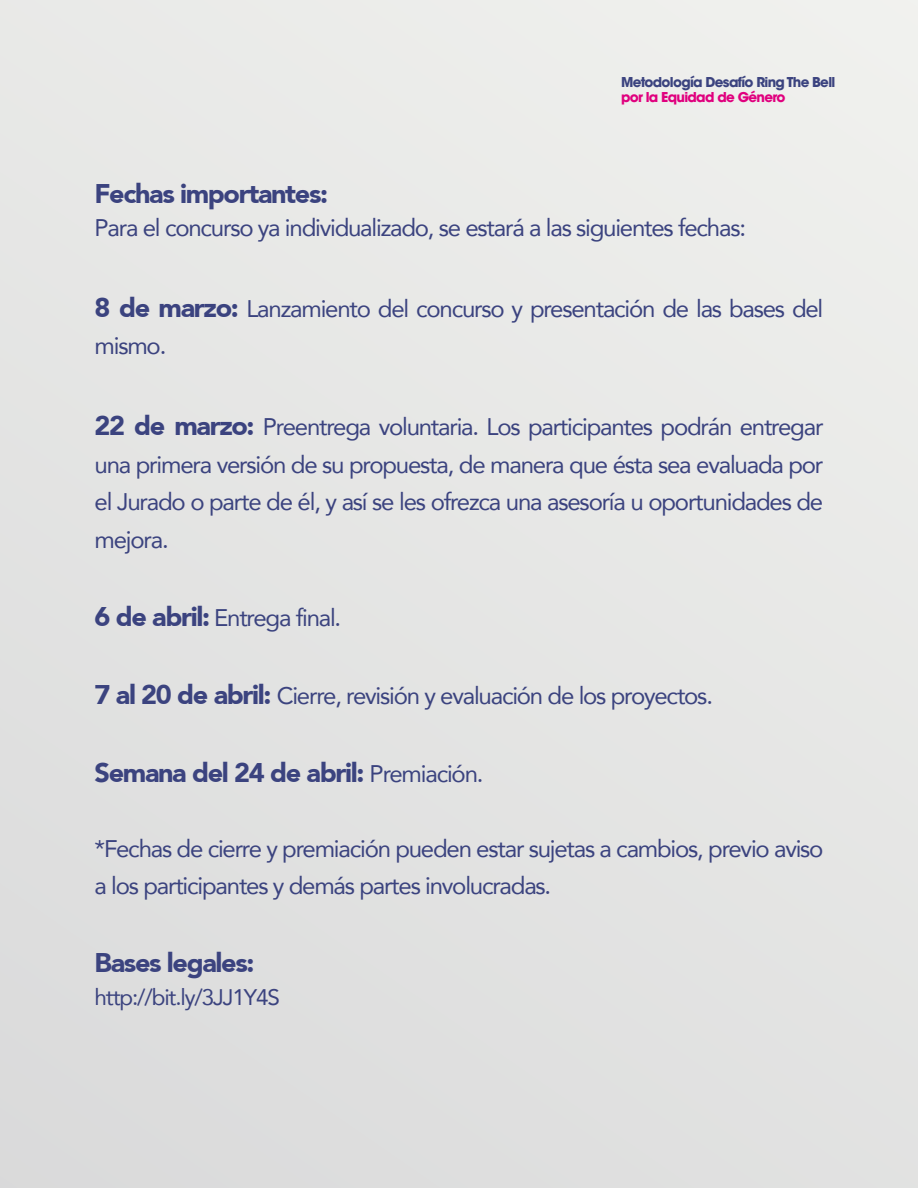
<style>
.page{position:relative;width:918px;height:1188px;background:#e5e6e4}
.page>*{position:absolute;margin:0;border:0;box-sizing:border-box;transform-origin:0 0}
.t1{font:900 27px "Avenir";letter-spacing:-.05em;color:#3b437f}
.t2{font:24px/37.5px "Avenir";letter-spacing:-.05em;color:#3b437f}
.t3{font:22.5px "Avenir";letter-spacing:-.05em;color:#3b437f}
.t4{font:700 13.5px "ITC Avant Garde Std";letter-spacing:-.05em;color:#3b437f}
.t5{font:700 13.5px "ITC Avant Garde Std";letter-spacing:-.05em;color:#e0007e}
.s1{font-weight:900;font-size:27px}
.s2{font-weight:400;font-size:24px}
</style>
<div class="page">
<div style="left:80px;top:983px;width:219px;height:32px;background:#dddede"></div>
<p class="t4" style="left:621px;top:74px;width:216px">Metodología Desafío Ring The Bell</p>
<p class="t5" style="left:621px;top:89px;width:166px">por la Equidad de Género</p>
<p class="t1" style="left:95px;top:177px;width:235px">Fechas importantes:</p>
<p class="t2" style="left:95px;top:208px;width:653px">Para el concurso ya individualizado, se estará a las siguientes fechas:</p>
<p class="t2" style="left:95px;top:289px;width:730px"><span class="s1">8 de marzo:</span> Lanzamiento del concurso y presentación de las bases del mismo.</p>
<p class="t2" style="left:95px;top:407px;width:730px;text-align:justify"><span class="s1">22 de marzo:</span> Preentrega voluntaria. Los participantes podrán entregar una primera versión de su propuesta, de manera que ésta sea evaluada por el Jurado o parte de él, y así se les ofrezca una asesoría u oportunidades de mejora.</p>
<p class="t2" style="left:95px;top:598px;width:248px"><span class="s1">6 de abril:</span> Entrega final.</p>
<p class="t2" style="left:95px;top:676px;width:620px"><span class="s1">7 al 20 de abril:</span> Cierre, revisión y evaluación de los proyectos.</p>
<p class="t1" style="left:95px;top:756px;width:390px">Semana del 24 de abril: <span class="s2">Premiación.</span></p>
<p class="t2" style="left:95px;top:829px;width:731px">*Fechas de cierre y premiación pueden estar sujetas a cambios, previo aviso a los participantes y demás partes involucradas.</p>
<p class="t1" style="left:95px;top:946px;width:161px">Bases legales:</p>
<p class="t3" style="left:95px;top:979px;width:187px">http://bit.ly/3JJ1Y4S</p>
</div>
